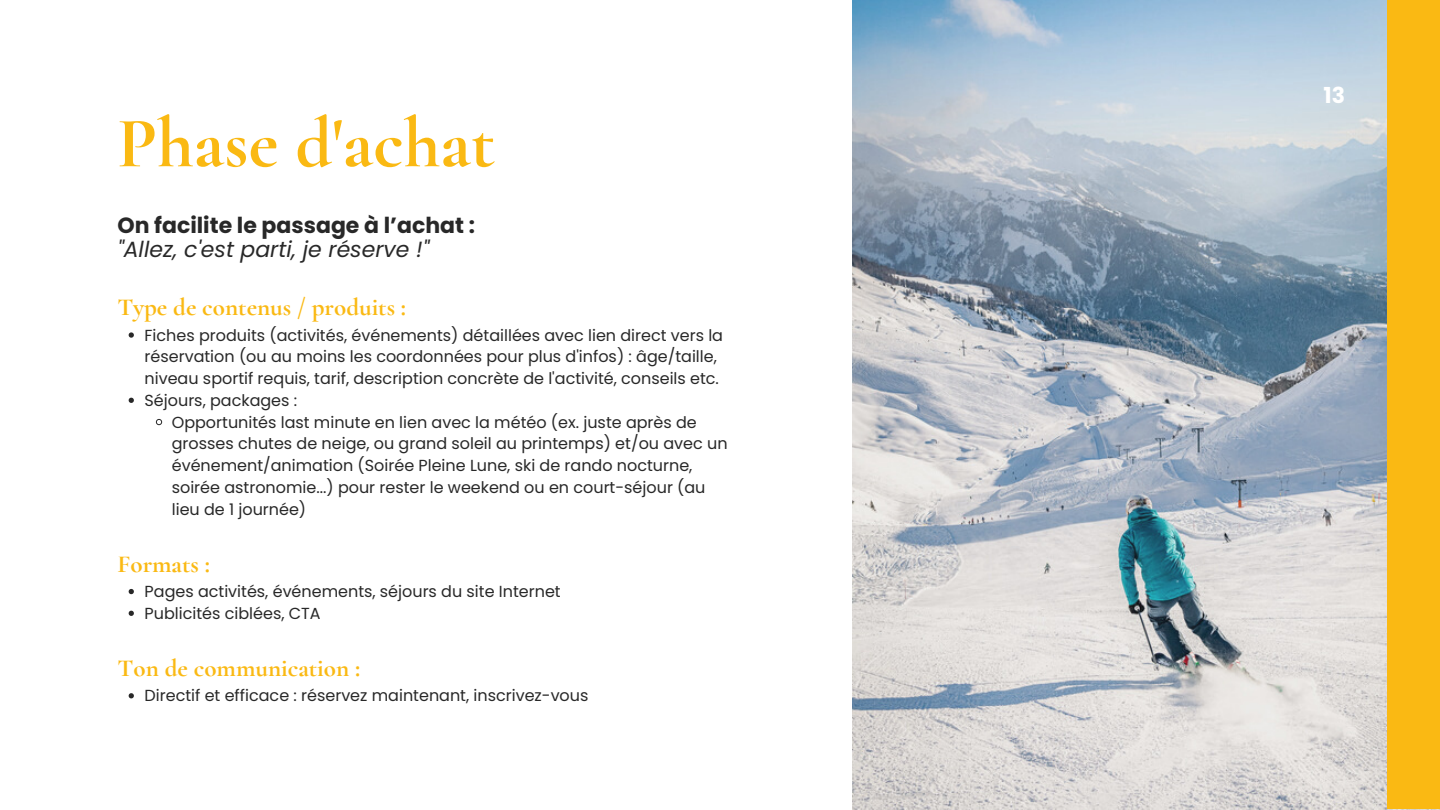
<style>
.page{position:relative;width:1440px;height:810px;background:#fff}
.page>*{position:absolute;margin:0;border:0;box-sizing:border-box;transform-origin:0 0}
.t1{font:700 72px "Cormorant Garamond";color:#fab913}
.t2{font:700 25px "Cormorant Garamond";color:#fab913}
.t3{font:italic 22px "Poppins";color:#282828}
.t4{font:700 22px "Poppins";color:#282828}
.t5{font:700 22px "Poppins";color:#fff}
.t6{font:16px/21.8px "Poppins";color:#282828}
</style>
<div class="page">
<img style="left:853px;top:0;width:587px;height:810px">
<svg style="left:129px;top:332px;width:5px;height:6px"></svg>
<svg style="left:129px;top:398px;width:5px;height:5px"></svg>
<svg style="left:155px;top:419px;width:8px;height:7px"></svg>
<svg style="left:129px;top:589px;width:5px;height:5px"></svg>
<svg style="left:129px;top:611px;width:5px;height:5px"></svg>
<svg style="left:129px;top:693px;width:5px;height:5px"></svg>
<div style="left:1387px;top:0;width:53px;height:809px;background:#fab913"></div>
<h1 class="t1" style="left:117px;top:100px;width:379px">Phase d'achat</h1>
<h3 class="t4" style="left:117px;top:209px;width:359px">On facilite le passage à l’achat :</h3>
<h3 class="t3" style="left:117px;top:233px;width:313px">"Allez, c'est parti, je réserve !"</h3>
<h2 class="t2" style="left:117px;top:292px;width:290px">Type de contenus / produits :</h2>
<p class="t6" style="left:145px;top:324px;width:580px">Fiches produits (activités, événements) détaillées avec lien direct vers la</p>
<p class="t6" style="left:145px;top:346px;width:574px">réservation (ou au moins les coordonnées pour plus d'infos) : âge/taille,</p>
<p class="t6" style="left:145px;top:368px;width:576px">niveau sportif requis, tarif, description concrète de l'activité, conseils etc.</p>
<p class="t6" style="left:145px;top:389px;width:154px">Séjours, packages :</p>
<p class="t6" style="left:172px;top:411px;width:527px">Opportunités last minute en lien avec la météo (ex. juste après de</p>
<p class="t6" style="left:172px;top:433px;width:557px">grosses chutes de neige, ou grand soleil au printemps) et/ou avec un</p>
<p class="t6" style="left:172px;top:455px;width:522px">événement/animation (Soirée Pleine Lune, ski de rando nocturne,</p>
<p class="t6" style="left:172px;top:476px;width:535px">soirée astronomie...) pour rester le weekend ou en court-séjour (au</p>
<p class="t6" style="left:172px;top:498px;width:136px">lieu de 1 journée)</p>
<h2 class="t2" style="left:117px;top:549px;width:94px">Formats :</h2>
<p class="t6" style="left:145px;top:581px;width:418px">Pages activités, événements, séjours du site Internet<br>Publicités ciblées, CTA</p>
<h2 class="t2" style="left:117px;top:653px;width:244px">Ton de communication :</h2>
<p class="t6" style="left:145px;top:685px;width:445px">Directif et efficace : réservez maintenant, inscrivez-vous</p>
<h3 class="t5" style="left:1323px;top:80px;width:23px">13</h3>
</div>
